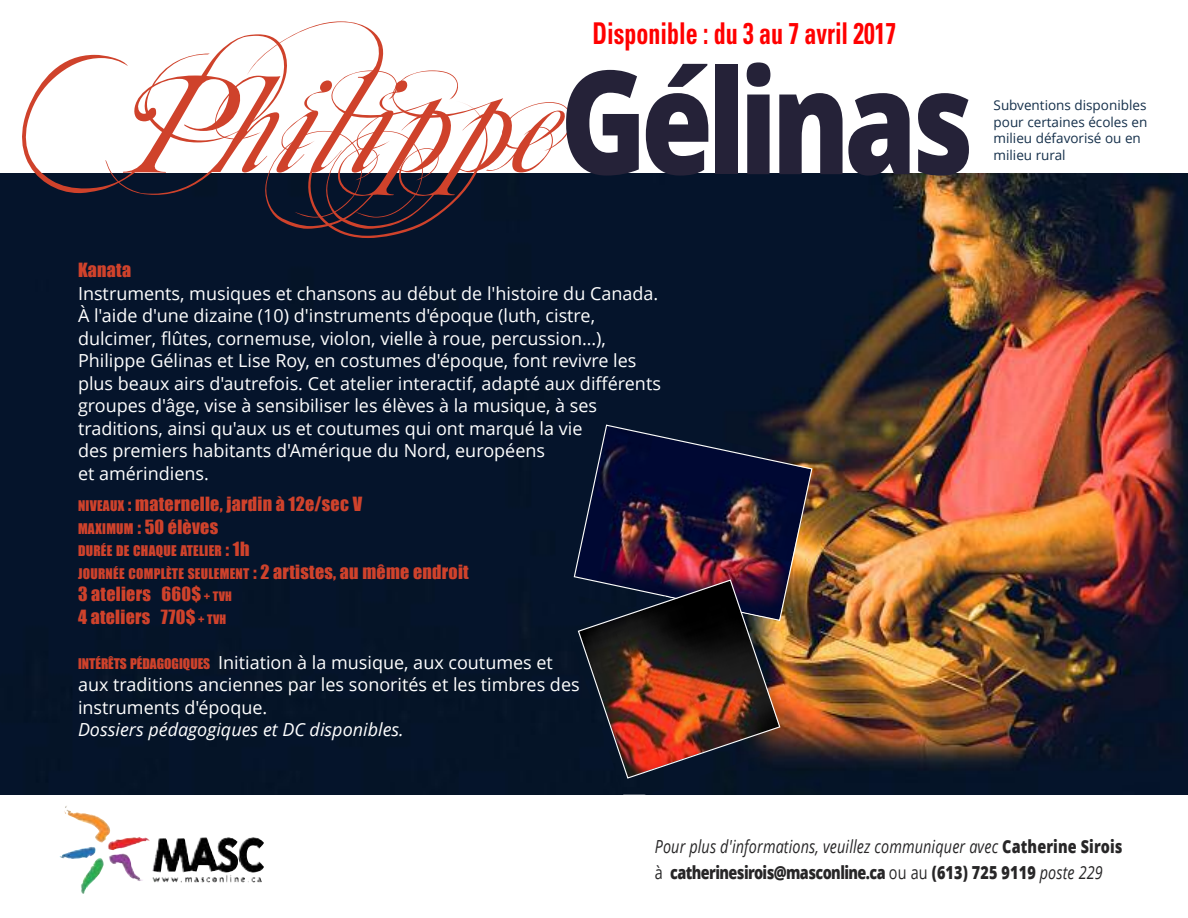
<style>
.page{position:relative;width:1188px;height:918px;background:#fff}
.page>*{position:absolute;margin:0;border:0;box-sizing:border-box;transform-origin:0 0}
.t1{font:italic 145.5px "Mutlu Ornamental";color:#cf422b}
.t2{font:800 144px "Open Sans";letter-spacing:-.05em;color:#252238;scale:.81 1}
.t3{font:700 condensed 30px "Univers";color:#f00;scale:.8 1}
.t4{font:18px/22.5px "Open Sans";color:#fff}
.t5{font:800 18px/25.5px "Open Sans";letter-spacing:-.04em;color:#272627;scale:.8 1}
.t6{font:18px/22.5px "Impact";letter-spacing:.015em;color:#cf422b}
.t7{font:italic 18px "Open Sans";color:#fff}
.t8{font:13.5px/16.5px "Open Sans";color:#142f4a;text-align:justify}
.t9{font:13.5px/22.5px "Impact";letter-spacing:.02em;color:#cf422b}
.s1{font-size:13.5px}
.s2{font-size:18px}
.s3{font-size:12px}
.s4{font-family:"Impact";font-size:13.5px;color:#cf422b}
.s5{font-weight:400;font-style:italic}
.s6{font-weight:400}
</style>
<div class="page">
<img style="left:63px;top:806px;width:201px;height:67px">
<img style="left:1px;top:173px;width:1187px;height:621px">
<img style="left:565px;top:416px;width:269px;height:227px">
<img style="left:573px;top:424px;width:240px;height:198px">
<img style="left:623px;top:794px;width:23px;height:1px">
<img style="left:568px;top:608px;width:235px;height:186px">
<img style="left:667px;top:570px;width:94px;height:9px">
<img style="left:577px;top:579px;width:204px;height:200px">
<div style="left:9px;top:173px;width:89px;height:20px;background:#05142b"></div>
<div style="left:98px;top:173px;width:478px;height:56px;background:#05142b"></div>
<h1 class="t1" style="left:311px;top:37px;width:303px">●</h1>
<h3 class="t3" style="left:593px;top:22px;width:381px">Disponible : du 3 au 7 avril 2017</h3>
<h2 class="t2" style="left:560px;top:20px;width:512px">Gélinas</h2>
<p class="t6" style="left:78px;top:259px;width:55px">KANATA</p>
<p class="t4" style="left:78px;top:282px;width:584px">Instruments, musiques et chansons au début de l'histoire du Canada.<br>À l'aide d'une dizaine (10) d'instruments d'époque (luth, cistre, dulcimer, flûtes, cornemuse, violon, vielle à roue, percussion…), Philippe Gélinas et Lise Roy, en costumes d'époque, font revivre les plus beaux airs d'autrefois. Cet atelier interactif, adapté aux différents groupes d'âge, vise à sensibiliser les élèves à la musique, à ses traditions, ainsi qu'aux us et coutumes qui ont marqué la vie<br>des premiers habitants d'Amérique du Nord, européens<br>et amérindiens.</p>
<p class="t6" style="left:78px;top:493px;width:286px"><span class="s1">NIVEAUX</span> : MATERNELLE, JARDIN À 12E/SEC V<br><span class="s1">MAXIMUM</span> : 50 ÉLÈVES</p>
<p class="t9" style="left:78px;top:540px;width:392px">DURÉE DE CHAQUE ATELIER <span class="s2">: 1H<br></span>JOURNÉE COMPLÈTE SEULEMENT <span class="s2">: 2 ARTISTES, AU MÊME ENDROIT</span></p>
<p class="t6" style="left:78px;top:583px;width:155px">3 ATELIERS 660$ <span class="s3">+ TVH<br></span>4 ATELIERS 770$ <span class="s3">+ TVH</span></p>
<p class="t4" style="left:78px;top:651px;width:503px"><span class="s4">INTÉRÊTS PÉDAGOGIQUES</span> Initiation à la musique, aux coutumes et aux traditions anciennes par les sonorités et les timbres des instruments d'époque.</p>
<p class="t7" style="left:78px;top:717px;width:327px">Dossiers pédagogiques et DC disponibles.</p>
<p class="t8" style="left:994px;top:97px;width:155px">Subventions disponibles pour certaines écoles en milieu défavorisé ou en</p>
<p class="t8" style="left:994px;top:146px;width:74px">milieu rural</p>
<p class="t5" style="left:655px;top:833px;width:586px"><span class="s5">Pour plus d'informations, veuillez communiquer avec</span> Catherine Sirois <span class="s6">à</span> catherinesirois@masconline.ca <span class="s6">ou au</span> (613) 725 9119 <span class="s5">poste 229</span></p>
</div>
